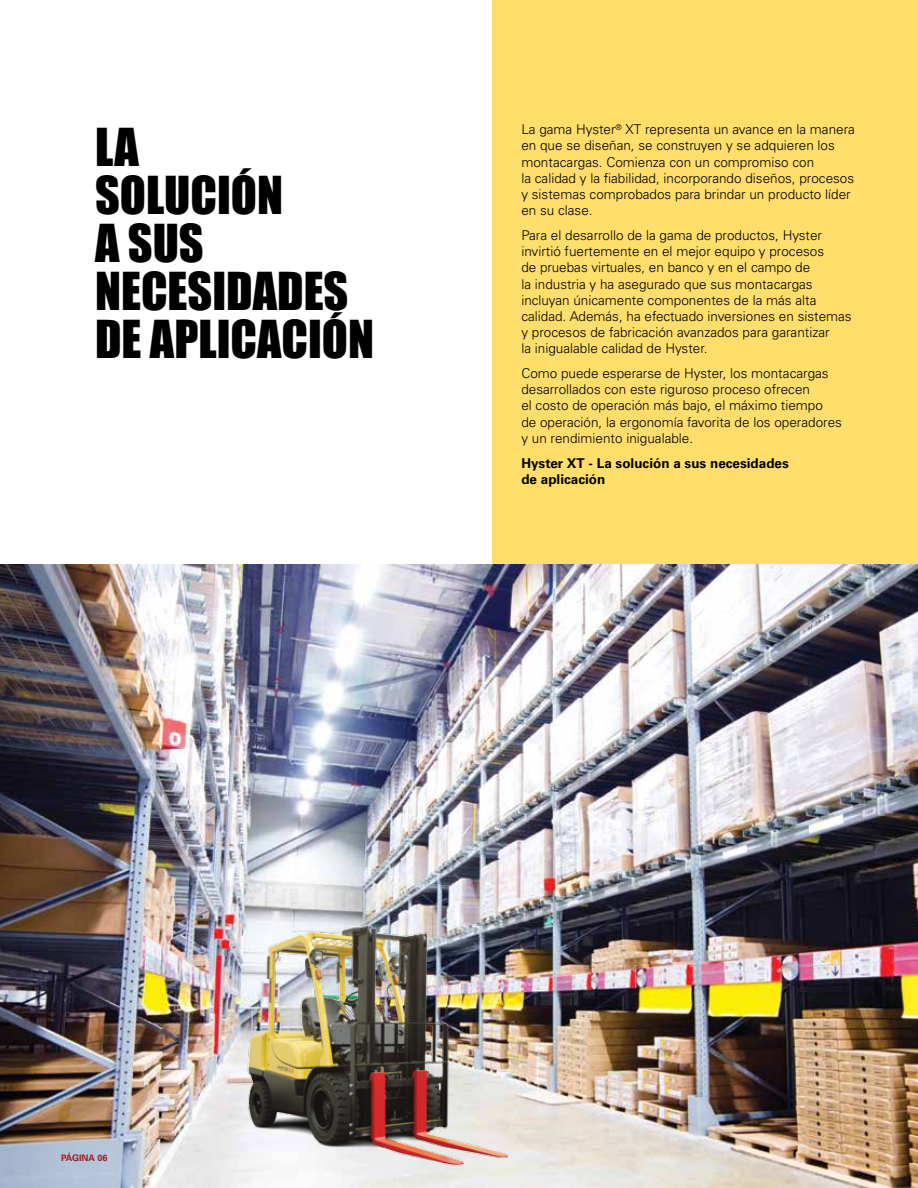
<style>
.page{position:relative;width:918px;height:1188px;background:#fff}
.page>*{position:absolute;margin:0;border:0;box-sizing:border-box;transform-origin:0 0}
.t1{font:48px/48px "Impact";letter-spacing:.025em;color:#000}
.t2{font:300 13.5px/16.2px "Univers LT Std";color:#000}
.t3{font:700 13.5px/16.2px "Univers LT Std";color:#000}
.t4{font:700 9px "Univers LT Std";color:#9e1d20}
</style>
<div class="page">
<div style="left:493px;top:0;width:425px;height:1188px;background:#ffde6c"></div>
<img style="left:0;top:565px;width:918px;height:623px">
<img style="left:215px;top:913px;width:315px;height:263px">
<h1 class="t1" style="left:95px;top:122px;width:145px">LA<br>SOLUCIÓN<br>ASUS<br>NECESIDADES<br>DE APLICACIÓN</h1>
<p class="t2" style="left:521px;top:121px;width:335px">La gama Hyster<sup>®</sup> XT representa un avance en la manera en que se diseñan, se construyen y se adquieren los montacargas. Comienza con un compromiso con<br>la calidad y la fiabilidad, incorporando diseños, procesos y sistemas comprobados para brindar un producto líder en su clase.</p>
<p class="t2" style="left:521px;top:227px;width:332px">Para el desarrollo de la gama de productos, Hyster invirtió fuertemente en el mejor equipo y procesos<br>de pruebas virtuales, en banco y en el campo de<br>la industria y ha asegurado que sus montacargas incluyan únicamente componentes de la más alta calidad. Además, ha efectuado inversiones en sistemas y procesos de fabricación avanzados para garantizar<br>la inigualable calidad de Hyster.</p>
<p class="t2" style="left:521px;top:365px;width:322px">Como puede esperarse de Hyster, los montacargas desarrollados con este riguroso proceso ofrecen<br>el costo de operación más bajo, el máximo tiempo<br>de operación, la ergonomía favorita de los operadores y un rendimiento inigualable.</p>
<p class="t3" style="left:521px;top:455px;width:269px">Hyster XT - La solución a sus necesidades de aplicación</p>
<p class="t4" style="left:61px;top:1153px;width:48px">página 06</p>
</div>
